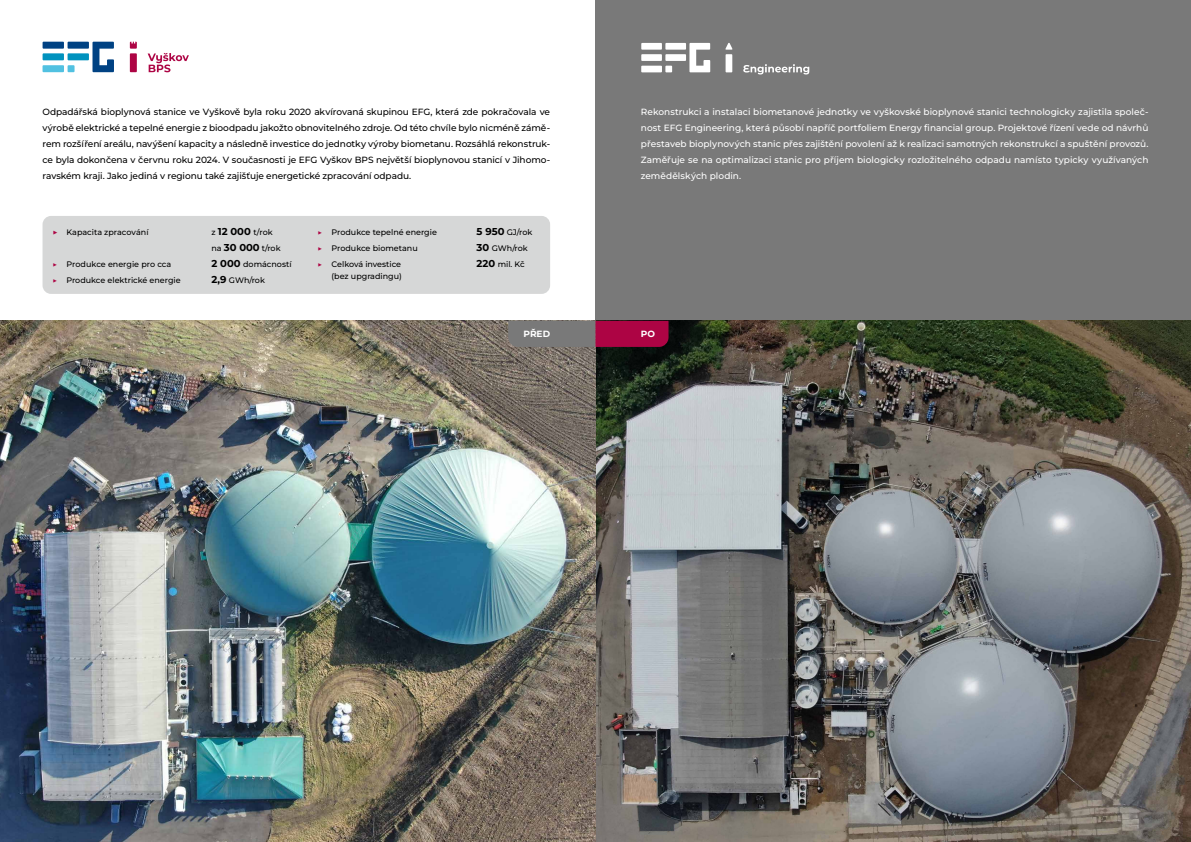
<style>
.page{position:relative;width:1191px;height:842px;background:#fff}
.page>*{position:absolute;margin:0;border:0;box-sizing:border-box;transform-origin:0 0}
.t1{font:500 9px/16px "Montserrat";letter-spacing:-.01em;color:#000;text-align:justify}
.t2{font:500 9px/16px "Montserrat";letter-spacing:.005em;color:#fff;text-align:justify}
.t3{font:700 9px "Montserrat";color:#fff}
.t4{font:500 8px/16px "Montserrat";color:#000}
.s1{font-size:9px;color:#ad0444}
.s2{font-weight:700;font-size:10px}
.s3{color:#ad0444}
.s4{font-weight:400;color:#ad0444}
</style>
<div class="page">
<div style="left:43px;top:216px;width:507px;height:78px;background:#d6d7d7;border-radius:9px"></div>
<div style="left:595px;top:0;width:596px;height:842px;background:#797979"></div>
<div style="left:130px;top:53px;width:7px;height:19px;background:#ad0444"></div>
<svg style="left:148px;top:53px;width:41px;height:19px"></svg>
<div style="left:68px;top:53px;width:21px;height:7px;background:#0092be"></div>
<svg style="left:92px;top:42px;width:22px;height:30px"></svg>
<div style="left:43px;top:42px;width:21px;height:7px;background:#004283"></div>
<div style="left:43px;top:53px;width:21px;height:7px;background:#0092be"></div>
<div style="left:43px;top:65px;width:21px;height:7px;background:#51c1e1"></div>
<div style="left:68px;top:42px;width:21px;height:7px;background:#004283"></div>
<div style="left:68px;top:65px;width:7px;height:7px;background:#51c1e1"></div>
<svg style="left:130px;top:42px;width:7px;height:7px"></svg>
<img style="left:0;top:321px;width:1191px;height:521px">
<div style="left:725px;top:54px;width:7px;height:18px;background:#fff"></div>
<svg style="left:743px;top:64px;width:66px;height:10px"></svg>
<div style="left:665px;top:54px;width:21px;height:7px;background:#fff"></div>
<svg style="left:689px;top:43px;width:21px;height:29px"></svg>
<div style="left:641px;top:43px;width:21px;height:7px;background:#fff"></div>
<div style="left:641px;top:54px;width:21px;height:7px;background:#fff"></div>
<div style="left:641px;top:66px;width:21px;height:6px;background:#fff"></div>
<div style="left:665px;top:43px;width:21px;height:7px;background:#fff"></div>
<div style="left:665px;top:66px;width:7px;height:6px;background:#fff"></div>
<svg style="left:725px;top:43px;width:7px;height:7px"></svg>
<svg style="left:508px;top:321px;width:160px;height:26px;background:#8f4460"></svg>
<p class="t1" style="left:43px;top:104px;width:509px">Odpadářská bioplynová stanice ve Vyškově byla roku 2020 akvírovaná skupinou EFG, která zde pokračovala ve výrobě elektrické a tepelné energie z bioodpadu jakožto obnovitelného zdroje. Od této chvíle bylo nicméně zámě&shy;rem rozšíření areálu, navýšení kapacity a následně investice do jednotky výroby biometanu. Rozsáhlá rekonstruk&shy;ce byla dokončena v červnu roku 2024. V současnosti je EFG Vyškov BPS největší bioplynovou stanicí v Jihomo&shy;ravském kraji. Jako jediná v regionu také zajišťuje energetické zpracování odpadu.</p>
<p class="t4" style="left:52px;top:224px;width:98px"><span class="s1">▶</span> Kapacita zpracování</p>
<p class="t4" style="left:211px;top:224px;width:71px">z <span class="s2">12 000</span> t/rok na <span class="s2">30 000</span> t/rok</p>
<p class="t4" style="left:52px;top:256px;width:120px"><span class="s3">▶</span> Produkce energie pro cca</p>
<p class="t4" style="left:211px;top:256px;width:82px"><span class="s2">2 000</span> domácností</p>
<p class="t4" style="left:52px;top:272px;width:130px"><span class="s3">▶</span> Produkce elektrické energie</p>
<p class="t4" style="left:211px;top:272px;width:55px"><span class="s2">2,9</span> GWh/rok</p>
<p class="t4" style="left:317px;top:224px;width:121px"><span class="s4">▶</span> Produkce tepelné energie</p>
<p class="t4" style="left:476px;top:224px;width:57px"><span class="s2">5 950</span> GJ/rok</p>
<p class="t4" style="left:317px;top:240px;width:102px"><span class="s3">▶</span> Produkce biometanu</p>
<p class="t4" style="left:476px;top:240px;width:53px"><span class="s2">30</span> GWh/rok</p>
<p class="t4" style="left:317px;top:256px;width:85px"><span class="s3">▶</span> Celková investice</p>
<p class="t4" style="left:476px;top:256px;width:50px"><span class="s2">220</span> mil. Kč</p>
<p class="t4" style="left:331px;top:268px;width:72px">(bez upgradingu)</p>
<p class="t2" style="left:641px;top:104px;width:509px">Rekonstrukci a instalaci biometanové jednotky ve vyškovské bioplynové stanici technologicky zajistila společ&shy;nost EFG Engineering, která působí napříč portfoliem Energy financial group. Projektové řízení vede od návrhů přestaveb bioplynových stanic přes zajištění povolení až k realizaci samotných rekonstrukcí a spuštění provozů.<br>Zaměřuje se na optimalizaci stanic pro příjem biologicky rozložitelného odpadu namísto typicky využívaných zemědělských plodin.</p>
<p class="t3" style="left:523px;top:328px;width:28px">PŘED</p>
<p class="t3" style="left:641px;top:331px;width:16px">PO</p>
</div>
